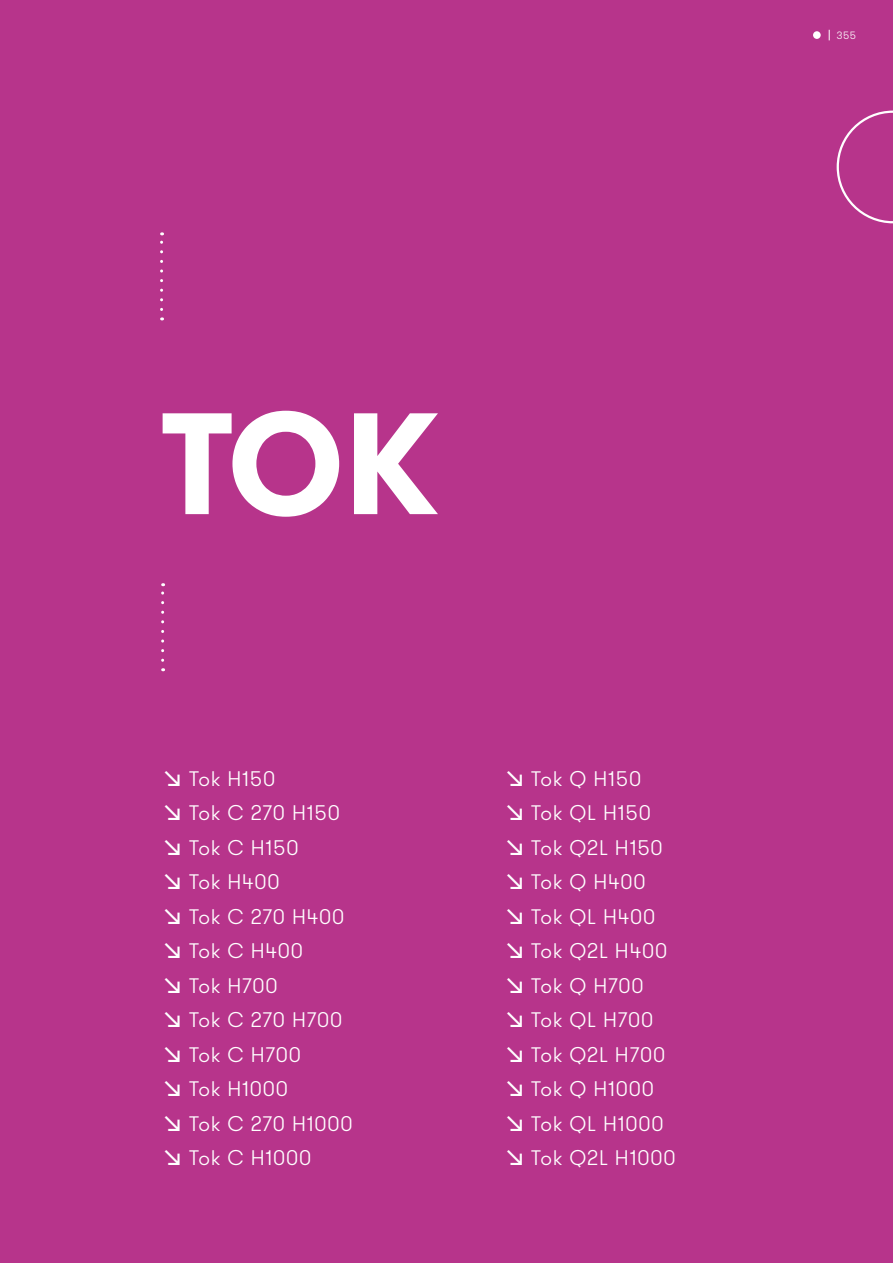
<style>
.page{position:relative;width:893px;height:1263px;background:#b7348b}
.page>*{position:absolute;margin:0;border:0;box-sizing:border-box;transform-origin:0 0}
.t1{font:700 144px "GT Walsheim Pro";color:#fff}
.t2{font:300 21px/34.5px "GT Walsheim Pro";letter-spacing:.04em;color:#fff}
.t3{font:300 10.5px "GT Walsheim Pro";color:#fff}
.s1{font-family:"Lombardo 2023";font-weight:400}
</style>
<div class="page">
<svg style="left:837px;top:111px;width:56px;height:112px"></svg>
<div style="left:813px;top:31px;width:8px;height:8px;background:#fff;border-radius:50%"></div>
<svg style="left:160px;top:232px;width:3px;height:77px"></svg>
<svg style="left:161px;top:583px;width:3px;height:77px"></svg>
<h1 class="t1" style="left:160px;top:370px;width:280px">TOK</h1>
<p class="t2" style="left:163px;top:762px;width:191px"><span class="s1">Ê</span> Tok H150<br><span class="s1">Ê</span> Tok C 270 H150<br><span class="s1">Ê</span> Tok C H150<br><span class="s1">Ê</span> Tok H400<br><span class="s1">Ê</span> Tok C 270 H400<br><span class="s1">Ê</span> Tok C H400<br><span class="s1">Ê</span> Tok H700<br><span class="s1">Ê</span> Tok C 270 H700<br><span class="s1">Ê</span> Tok C H700<br><span class="s1">Ê</span> Tok H1000<br><span class="s1">Ê</span> Tok C 270 H1000<br><span class="s1">Ê</span> Tok C H1000</p>
<p class="t2" style="left:505px;top:762px;width:172px"><span class="s1">Ê</span> Tok Q H150<br><span class="s1">Ê</span> Tok QL H150<br><span class="s1">Ê</span> Tok Q2L H150<br><span class="s1">Ê</span> Tok Q H400<br><span class="s1">Ê</span> Tok QL H400<br><span class="s1">Ê</span> Tok Q2L H400<br><span class="s1">Ê</span> Tok Q H700<br><span class="s1">Ê</span> Tok QL H700<br><span class="s1">Ê</span> Tok Q2L H700<br><span class="s1">Ê</span> Tok Q H1000<br><span class="s1">Ê</span> Tok QL H1000<br><span class="s1">Ê</span> Tok Q2L H1000</p>
<p class="t3" style="left:837px;top:29px;width:20px">355</p>
</div>
